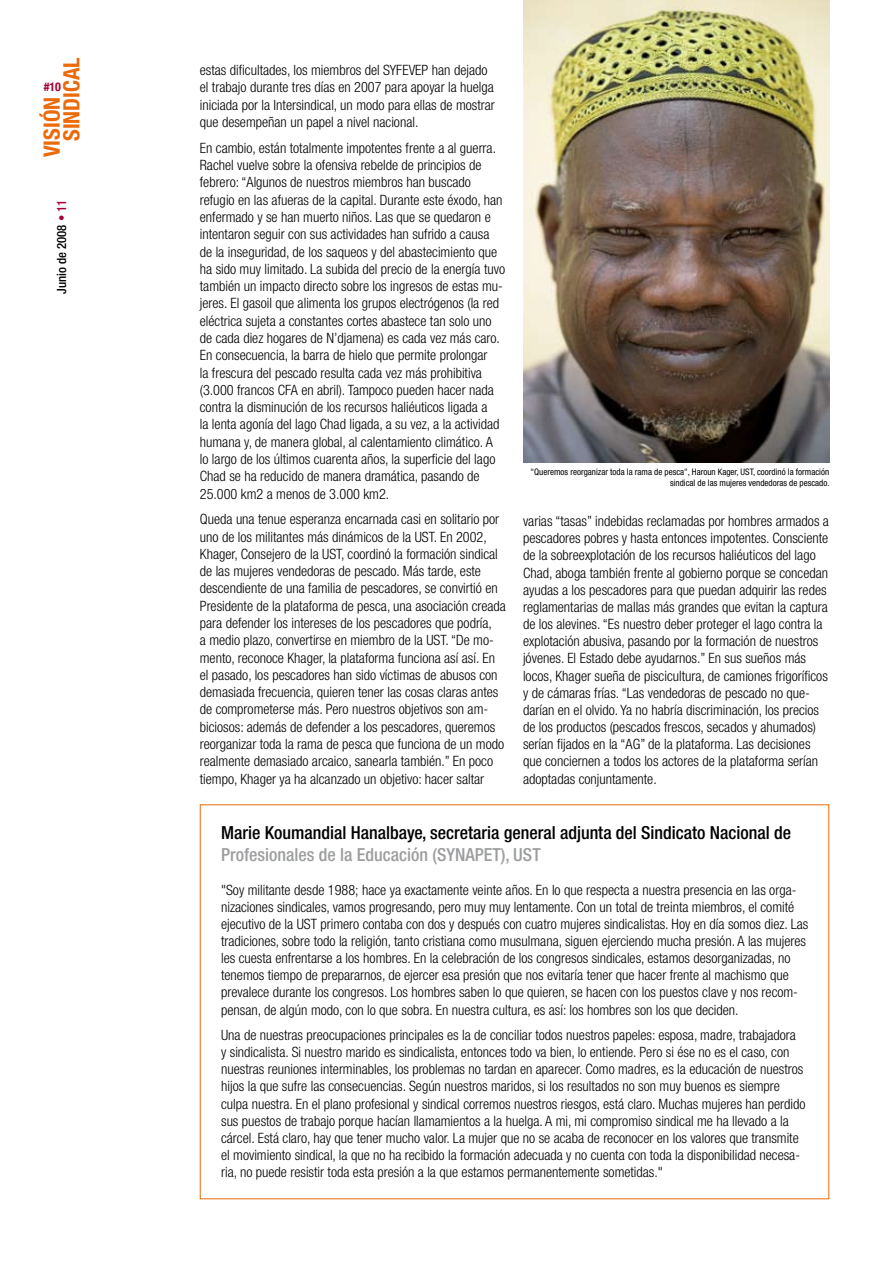
<style>
.page{position:relative;width:893px;height:1263px;background:#fff}
.page>*{position:absolute;margin:0;border:0;box-sizing:border-box;transform-origin:0 0}
.t1{font:700 condensed 22.5px/19.5px "Helvetica Neue";color:#eb6a0a}
.t2{font:500 condensed 18px "Helvetica Neue";color:#000}
.t3{font:500 condensed 18px "Helvetica Neue";color:#9c9d9f}
.t4{font:300 condensed 14.25px/17.2px "Helvetica Neue";color:#000}
.t5{font:500 condensed 12.75px "Helvetica Neue";color:#000}
.t6{font:700 condensed 12px "Helvetica Neue";color:#a50133}
.t7{font:condensed 9px/10.8px "Helvetica Neue";color:#000;text-align:right}
.s1{color:#a50133}
</style>
<div class="page">
<img style="left:523px;top:0;width:306px;height:463px">
<h1 class="t1" style="left:42px;top:141px;width:85px;text-indent:-16px;rotate:-90deg">VISIÓN<br>SINDICAL</h1>
<p class="t6" style="left:44px;top:79px;width:19px">#10</p>
<p class="t5" style="left:54px;top:294px;width:96px;rotate:-90deg">Junio de 2008 <span class="s1">• 11</span></p>
<p class="t4" style="left:200px;top:61px;width:297px">estas dificultades, los miembros del SYFEVEP han dejado el trabajo durante tres días en 2007 para apoyar la huelga iniciada por la Intersindical, un modo para ellas de mostrar que desempeñan un papel a nivel nacional.</p>
<p class="t4" style="left:200px;top:139px;width:307px">En cambio, están totalmente impotentes frente a al guerra.<br>Rachel vuelve sobre la ofensiva rebelde de principios de febrero: “Algunos de nuestros miembros han buscado refugio en las afueras de la capital. Durante este éxodo, han enfermado y se han muerto niños. Las que se quedaron e intentaron seguir con sus actividades han sufrido a causa de la inseguridad, de los saqueos y del abastecimiento que ha sido muy limitado. La subida del precio de la energía tuvo también un impacto directo sobre los ingresos de estas mu&shy;jeres. El gasoil que alimenta los grupos electrógenos (la red eléctrica sujeta a constantes cortes abastece tan solo uno de cada diez hogares de N’djamena) es cada vez más caro.<br>En consecuencia, la barra de hielo que permite prolongar<br>la frescura del pescado resulta cada vez más prohibitiva (3.000 francos CFA en abril). Tampoco pueden hacer nada contra la disminución de los recursos haliéuticos ligada a<br>la lenta agonía del lago Chad ligada, a su vez, a la actividad humana y, de manera global, al calentamiento climático. A<br>lo largo de los últimos cuarenta años, la superficie del lago Chad se ha reducido de manera dramática, pasando de 25.000 km2 a menos de 3.000 km2.</p>
<p class="t4" style="left:200px;top:510px;width:308px">Queda una tenue esperanza encarnada casi en solitario por uno de los militantes más dinámicos de la UST. En 2002, Khager, Consejero de la UST, coordinó la formación sindical de las mujeres vendedoras de pescado. Más tarde, este descendiente de una familia de pescadores, se convirtió en Presidente de la plataforma de pesca, una asociación creada para defender los intereses de los pescadores que podría,<br>a medio plazo, convertirse en miembro de la UST. “De mo&shy;mento, reconoce Khager, la plataforma funciona así así. En el pasado, los pescadores han sido víctimas de abusos con demasiada frecuencia, quieren tener las cosas claras antes de comprometerse más. Pero nuestros objetivos son am&shy;biciosos: además de defender a los pescadores, queremos reorganizar toda la rama de pesca que funciona de un modo realmente demasiado arcaico, sanearla también.” En poco tiempo, Khager ya ha alcanzado un objetivo: hacer saltar</p>
<p class="t4" style="left:523px;top:512px;width:307px">varias “tasas” indebidas reclamadas por hombres armados a pescadores pobres y hasta entonces impotentes. Consciente de la sobreexplotación de los recursos haliéuticos del lago Chad, aboga también frente al gobierno porque se concedan ayudas a los pescadores para que puedan adquirir las redes reglamentarias de mallas más grandes que evitan la captura de los alevines. “Es nuestro deber proteger el lago contra la explotación abusiva, pasando por la formación de nuestros jóvenes. El Estado debe ayudarnos.” En sus sueños más locos, Khager sueña de piscicultura, de camiones frigoríficos y de cámaras frías. “Las vendedoras de pescado no que&shy;darían en el olvido. Ya no habría discriminación, los precios de los productos (pescados frescos, secados y ahumados) serían fijados en la “AG” de la plataforma. Las decisiones que conciernen a todos los actores de la plataforma serían adoptadas conjuntamente.</p>
<p class="t2" style="left:221px;top:822px;width:572px">Marie Koumandial Hanalbaye, secretaria general adjunta del Sindicato Nacional de</p>
<p class="t3" style="left:221px;top:843px;width:321px">Profesionales de la Educación (SYNAPET), UST</p>
<p class="t4" style="left:221px;top:881px;width:589px">"Soy militante desde 1988; hace ya exactamente veinte años. En lo que respecta a nuestra presencia en las orga&shy;nizaciones sindicales, vamos progresando, pero muy muy lentamente. Con un total de treinta miembros, el comité ejecutivo de la UST primero contaba con dos y después con cuatro mujeres sindicalistas. Hoy en día somos diez. Las tradiciones, sobre todo la religión, tanto cristiana como musulmana, siguen ejerciendo mucha presión. A las mujeres les cuesta enfrentarse a los hombres. En la celebración de los congresos sindicales, estamos desorganizadas, no tenemos tiempo de prepararnos, de ejercer esa presión que nos evitaría tener que hacer frente al machismo que prevalece durante los congresos. Los hombres saben lo que quieren, se hacen con los puestos clave y nos recom&shy;pensan, de algún modo, con lo que sobra. En nuestra cultura, es así: los hombres son los que deciden.</p>
<p class="t4" style="left:221px;top:1026px;width:586px">Una de nuestras preocupaciones principales es la de conciliar todos nuestros papeles: esposa, madre, trabajadora<br>y sindicalista. Si nuestro marido es sindicalista, entonces todo va bien, lo entiende. Pero si ése no es el caso, con nuestras reuniones interminables, los problemas no tardan en aparecer. Como madres, es la educación de nuestros hijos la que sufre las consecuencias. Según nuestros maridos, si los resultados no son muy buenos es siempre culpa nuestra. En el plano profesional y sindical corremos nuestros riesgos, está claro. Muchas mujeres han perdido sus puestos de trabajo porque hacían llamamientos a la huelga. A mi, mi compromiso sindical me ha llevado a la cárcel. Está claro, hay que tener mucho valor. La mujer que no se acaba de reconocer en los valores que transmite el movimiento sindical, la que no ha recibido la formación adecuada y no cuenta con toda la disponibilidad necesa&shy;ria, no puede resistir toda esta presión a la que estamos permanentemente sometidas."</p>
<p class="t7" style="left:531px;top:466px;width:300px">"Queremos reorganizar toda la rama de pesca", Haroun Kager, UST, coordinó la formación sindical de las mujeres vendedoras de pescado.</p>
</div>
